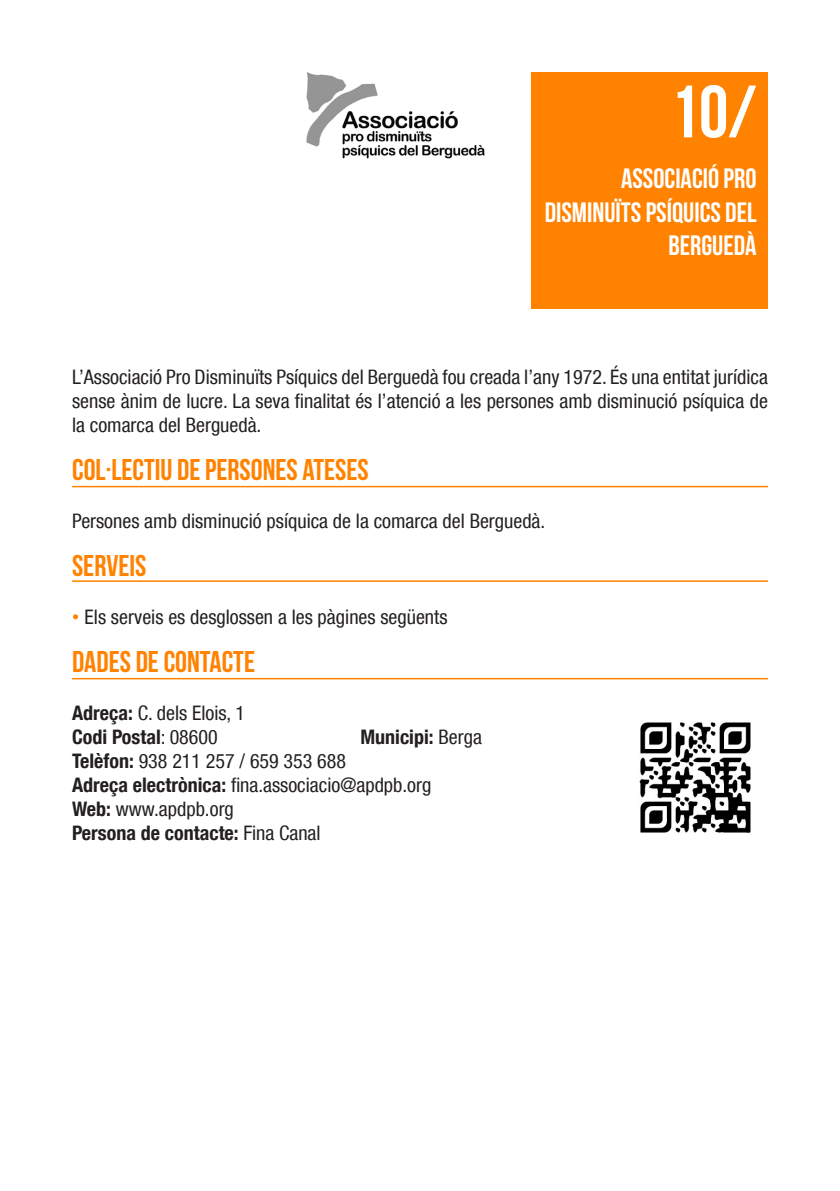
<style>
.page{position:relative;width:840px;height:1191px;background:#fff}
.page>*{position:absolute;margin:0;border:0;box-sizing:border-box;transform-origin:0 0}
.t1{font:74px "Bebas Neue";color:#fff}
.TITULOS{font:30px "Bebas Neue";color:#ff8200}
.t2{font:28px/33.6px "Bebas Neue";color:#fff;text-align:right}
.t3{font:condensed 20px/24px "Helvetica Neue LT Com";color:#231f20;text-align:justify}
.t4{font:700 condensed 20px "Helvetica Neue LT Com";color:#231f20}
.s1{font-family:"Arial";font-stretch:normal;color:#ff8200}
.s2{font-weight:700}
.s3{font-weight:400}
</style>
<div class="page">
<div style="left:531px;top:72px;width:236px;height:236px;background:#ff8200"></div>
<hr style="left:72px;top:486px;width:695px;height:1px;background:#ff8200">
<hr style="left:72px;top:580px;width:695px;height:2px;background:#ff8200">
<hr style="left:72px;top:678px;width:695px;height:1px;background:#ff8200">
<img style="left:639px;top:722px;width:112px;height:111px">
<img style="left:306px;top:72px;width:179px;height:87px">
<p class="t1" style="left:669px;top:71px;width:88px">10/</p>
<p class="t2" style="left:544px;top:161px;width:213px">ASSOCIACIÓ PRO<br>DISMINUÏTS PSÍQUICS DEL<br>BERGUEDÀ</p>
<p class="t3" style="left:72px;top:365px;width:697px">L’Associació Pro Disminuïts Psíquics del Berguedà fou creada l’any 1972. És una entitat jurídica sense ànim de lucre. La seva finalitat és l’atenció a les persones amb disminució psíquica de la comarca del Berguedà.</p>
<p class="TITULOS" style="left:72px;top:453px;width:298px">COL·LECTIU DE PERSONES ATESES</p>
<p class="t3" style="left:72px;top:509px;width:474px">Persones amb disminució psíquica de la comarca del Berguedà.</p>
<p class="TITULOS" style="left:72px;top:549px;width:76px">SERVEIS</p>
<p class="t3" style="left:72px;top:605px;width:377px"><span class="s1">•</span> Els serveis es desglossen a les pàgines següents</p>
<p class="TITULOS" style="left:72px;top:645px;width:184px">DADES DE CONTACTE</p>
<p class="t3" style="left:72px;top:701px;width:174px"><span class="s2">Adreça:</span> C. dels Elois, 1</p>
<p class="t4" style="left:72px;top:725px;width:147px">Codi Postal<span class="s3">: 08600</span></p>
<p class="t4" style="left:360px;top:725px;width:123px">Municipi: <span class="s3">Berga</span></p>
<p class="t3" style="left:72px;top:749px;width:275px"><span class="s2">Telèfon:</span> 938 211 257 / 659 353 688</p>
<p class="t3" style="left:72px;top:773px;width:360px"><span class="s2">Adreça electrònica:</span> fina.associacio@apdpb.org</p>
<p class="t3" style="left:72px;top:797px;width:163px"><span class="s2">Web:</span> www.apdpb.org</p>
<p class="t4" style="left:72px;top:821px;width:250px">Persona de contacte: <span class="s3">Fina Canal</span></p>
</div>
